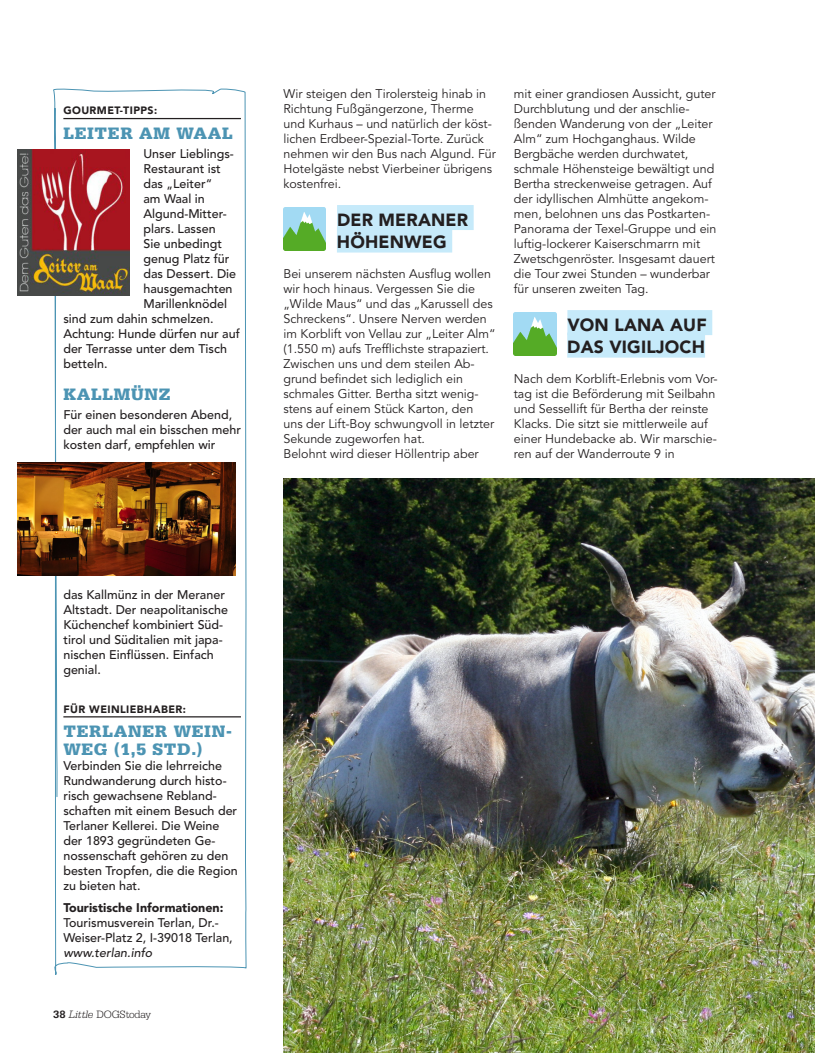
<style>
.page{position:relative;width:815px;height:1053px;background:#fff}
.page>*{position:absolute;margin:0;border:0;box-sizing:border-box;transform-origin:0 0}
._07_Infokasten_2_Hea{font:900 17.5px/17.5px "Serifa Std";letter-spacing:.04em;color:#4c94b3}
._02_Zwiti_3{font:900 17.5px/22.5px "Avenir LT Pro";letter-spacing:.01em;color:#231f20}
._01_Lauftext{font:12.5px/15px "Avenir LT Pro";color:#231f20}
._07_Infokasten_2_Hea-2{font:500 12.5px/15px "Avenir LT Pro";color:#231f20}
._07_Infokasten_2_LT{font:500 12.5px/15px "Avenir LT Pro";color:#231f20}
.t1{font:300 11.25px "Serifa Std";letter-spacing:-.025em;color:#231f20}
._07_Infokasten_2_DZ{font:900 10.62px "Avenir LT Pro";letter-spacing:.04em;color:#231f20}
.s1{font-weight:900}
.s2{font-style:italic}
.s3{font-weight:700}
</style>
<div class="page">
<div style="left:337px;top:205px;width:137px;height:25px;background:#c6eafa"></div>
<div style="left:337px;top:227px;width:115px;height:25px;background:#c6eafa"></div>
<img style="left:283px;top:208px;width:43px;height:42px">
<div style="left:567px;top:310px;width:145px;height:25px;background:#c6eafa"></div>
<div style="left:567px;top:332px;width:138px;height:25px;background:#c6eafa"></div>
<img style="left:514px;top:312px;width:42px;height:43px">
<img style="left:283px;top:478px;width:532px;height:574px">
<svg style="left:46px;top:88px;width:201px;height:887px"></svg>
<hr style="left:63px;top:118px;width:178px;height:1px;background:#231f20">
<hr style="left:63px;top:716px;width:178px;height:1px;background:#231f20">
<img style="left:18px;top:150px;width:111px;height:146px">
<img style="left:18px;top:462px;width:218px;height:113px">
<p class="_07_Infokasten_2_DZ" style="left:63px;top:104px;width:95px">GOURMET-TIPPS:</p>
<p class="_07_Infokasten_2_Hea" style="left:63px;top:124px;width:171px">LEITER AM WAAL</p>
<p class="_07_Infokasten_2_Hea-2" style="left:143px;top:146px;width:92px">Unser Lieblings-</p>
<p class="_07_Infokasten_2_Hea-2" style="left:143px;top:161px;width:79px">Restaurant ist</p>
<p class="_07_Infokasten_2_Hea-2" style="left:143px;top:176px;width:70px">das „Leiter“</p>
<p class="_07_Infokasten_2_Hea-2" style="left:143px;top:191px;width:63px">am Waal in</p>
<p class="_07_Infokasten_2_Hea-2" style="left:143px;top:206px;width:85px">Algund-Mitter-</p>
<p class="_07_Infokasten_2_Hea-2" style="left:143px;top:221px;width:74px">plars. Lassen</p>
<p class="_07_Infokasten_2_Hea-2" style="left:143px;top:236px;width:80px">Sie unbedingt</p>
<p class="_07_Infokasten_2_Hea-2" style="left:143px;top:251px;width:88px">genug Platz für</p>
<p class="_07_Infokasten_2_Hea-2" style="left:143px;top:266px;width:94px">das Dessert. Die</p>
<p class="_07_Infokasten_2_Hea-2" style="left:143px;top:281px;width:91px">hausgemachten</p>
<p class="_07_Infokasten_2_Hea-2" style="left:143px;top:296px;width:85px">Marillenknödel</p>
<p class="_07_Infokasten_2_Hea-2" style="left:63px;top:311px;width:152px">sind zum dahin schmelzen.</p>
<p class="_07_Infokasten_2_Hea-2" style="left:63px;top:326px;width:178px">Achtung: Hunde dürfen nur auf</p>
<p class="_07_Infokasten_2_Hea-2" style="left:63px;top:341px;width:165px">der Terrasse unter dem Tisch</p>
<p class="_07_Infokasten_2_Hea-2" style="left:63px;top:356px;width:46px">betteln.</p>
<p class="_07_Infokasten_2_Hea" style="left:63px;top:385px;width:108px">KALLMÜNZ</p>
<p class="_07_Infokasten_2_Hea-2" style="left:63px;top:407px;width:179px">Für einen besonderen Abend, der auch mal ein bisschen mehr kosten darf, empfehlen wir</p>
<p class="_01_Lauftext" style="left:283px;top:86px;width:214px">Wir steigen den Tirolersteig hinab in Richtung Fußgängerzone, Therme und Kurhaus – und natürlich der köst&shy;lichen Erdbeer-Spezial-Torte. Zurück nehmen wir den Bus nach Algund. Für Hotelgäste nebst Vierbeiner übrigens kostenfrei.</p>
<p class="_02_Zwiti_3" style="left:337px;top:208px;width:133px">DER MERANER<br>HÖHENWEG</p>
<p class="_01_Lauftext" style="left:283px;top:266px;width:214px">Bei unserem nächsten Ausflug wollen wir hoch hinaus. Vergessen Sie die „Wilde Maus“ und das „Karussell des Schreckens“. Unsere Nerven werden im Korblift von Vellau zur „Leiter Alm“ (1.550 m) aufs Trefflichste strapaziert.<br>Zwischen uns und dem steilen Ab&shy;grund befindet sich lediglich ein schmales Gitter. Bertha sitzt wenig&shy;stens auf einem Stück Karton, den<br>uns der Lift-Boy schwungvoll in letzter Sekunde zugeworfen hat.</p>
<p class="_01_Lauftext" style="left:283px;top:446px;width:197px">Belohnt wird dieser Höllentrip aber</p>
<p class="_01_Lauftext" style="left:514px;top:86px;width:204px">mit einer grandiosen Aussicht, guter Durchblutung und der anschlie&shy;ßenden Wanderung von der „Leiter Alm“ zum Hochganghaus. Wilde Bergbäche werden durchwatet, schmale Höhensteige bewältigt und Bertha streckenweise getragen. Auf der idyllischen Almhütte angekom&shy;men, belohnen uns das Postkarten-Panorama der Texel-Gruppe und ein luftig-lockerer Kaiserschmarrn mit Zwetschgenröster. Insgesamt dauert die Tour zwei Stunden – wunderbar für unseren zweiten Tag.</p>
<p class="_02_Zwiti_3" style="left:567px;top:313px;width:141px">VON LANA AUF<br>DAS VIGILJOCH</p>
<p class="_01_Lauftext" style="left:514px;top:371px;width:205px">Nach dem Korblift-Erlebnis vom Vor&shy;tag ist die Beförderung mit Seilbahn und Sessellift für Bertha der reinste Klacks. Die sitzt sie mittlerweile auf einer Hundebacke ab. Wir marschie&shy;ren auf der Wanderroute 9 in</p>
<p class="_07_Infokasten_2_Hea-2" style="left:63px;top:587px;width:166px">das Kallmünz in der Meraner<br>Altstadt. Der neapolitanische<br>Küchenchef kombiniert Süd&shy;tirol und Süditalien mit japa&shy;nischen Einflüssen. Einfach genial.</p>
<p class="_07_Infokasten_2_DZ" style="left:63px;top:702px;width:124px">FÜR WEINLIEBHABER:</p>
<p class="_07_Infokasten_2_Hea" style="left:63px;top:722px;width:170px">TERLANER WEIN-<br>WEG (1,5 STD.)</p>
<p class="_07_Infokasten_2_Hea-2" style="left:63px;top:758px;width:176px">Verbinden Sie die lehrreiche<br>Rundwanderung durch histo&shy;risch gewachsene Rebland&shy;schaften mit einem Besuch der<br>Terlaner Kellerei. Die Weine der 1893 gegründeten Ge&shy;nossenschaft gehören zu den besten Tropfen, die die Region zu bieten hat.</p>
<p class="_07_Infokasten_2_LT" style="left:63px;top:900px;width:171px"><span class="s1">Touristische Informationen:<br></span>Tourismusverein Terlan, Dr.-<br>Weiser-Platz 2, I-39018 Terlan, <span class="s2">www.terlan.info</span></p>
<p class="t1" style="left:53px;top:1007px;width:99px"><span class="s3">38</span> <span class="s2">Little</span> DOGStoday</p>
</div>
